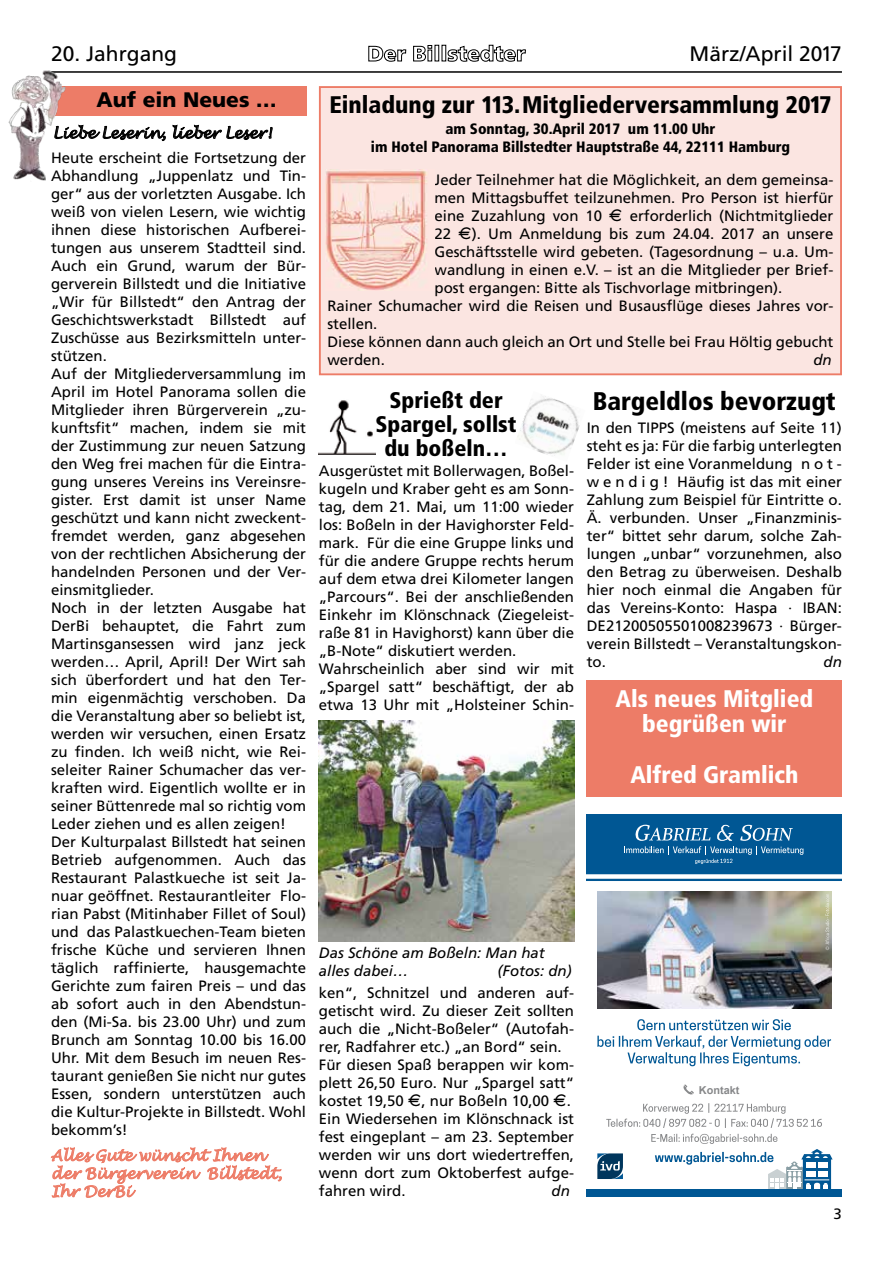
<style>
.page{position:relative;width:893px;height:1263px;background:#fff}
.page>*{position:absolute;margin:0;border:0;box-sizing:border-box;transform-origin:0 0}
.t1{font:900 condensed 25.5px "Frutiger";color:#000}
.t2{font:900 condensed 24px "Frutiger";color:#000}
.t3{font:900 condensed 24px/25.5px "Frutiger";color:#fff;text-align:center}
.t4{font:900 condensed 22.5px/24px "Frutiger";color:#000;text-align:center}
.t5{font:21px "Frutiger";color:#000}
.t6{font:900 21px "Frutiger";color:#000}
.t7{font:15px/18px "Frutiger";color:#000}
.t8{font:900 condensed 15px/18px "Frutiger";color:#000;text-align:center}
.t9{font:italic 15px/18px "Lucida Handwriting";color:#ed7c67}
.t10{font:italic 15px/18px "Frutiger";color:#000}
.t11{font:italic 15px "Lucida Handwriting";color:#000}
.t12{font:700 10.95px "Arial";color:#87888a}
.s1{font-family:"Euro font"}
</style>
<div class="page">
<div style="left:51px;top:86px;width:255px;height:30px;background:#ed7c67"></div>
<hr style="left:51px;top:71px;width:791px;height:2px;background:#000">
<svg style="left:368px;top:46px;width:39px;height:16px"></svg>
<svg style="left:413px;top:45px;width:19px;height:17px"></svg>
<svg style="left:447px;top:44px;width:79px;height:18px"></svg>
<svg style="left:66px;top:125px;width:100px;height:16px"></svg>
<svg style="left:173px;top:125px;width:99px;height:15px"></svg>
<svg style="left:51px;top:1147px;width:231px;height:50px"></svg>
<img style="left:8px;top:70px;width:58px;height:111px">
<div style="left:587px;top:1190px;width:255px;height:7px;background:#005794"></div>
<img style="left:597px;top:892px;width:234px;height:116px">
<svg style="left:597px;top:1019px;width:234px;height:47px"></svg>
<svg style="left:683px;top:1084px;width:11px;height:11px"></svg>
<svg style="left:597px;top:1153px;width:26px;height:26px"></svg>
<svg style="left:651px;top:1134px;width:182px;height:56px"></svg>
<svg style="left:606px;top:1103px;width:216px;height:25px"></svg>
<svg style="left:825px;top:894px;width:4px;height:56px"></svg>
<svg style="left:587px;top:814px;width:255px;height:67px;background:#216ca1"></svg>
<div style="left:319px;top:86px;width:523px;height:289px;background:#fbe5e1;border:2px solid #ed7c67"></div>
<img style="left:325px;top:169px;width:102px;height:121px">
<img style="left:517px;top:396px;width:63px;height:60px">
<img style="left:319px;top:400px;width:56px;height:55px">
<img style="left:319px;top:720px;width:255px;height:221px">
<div style="left:587px;top:680px;width:255px;height:117px;background:#ed7c67"></div>
<h3 class="t5" style="left:51px;top:41px;width:128px">20. Jahrgang</h3>
<h3 class="t5" style="left:689px;top:41px;width:154px">März/April 2017</h3>
<h3 class="t6" style="left:97px;top:87px;width:182px">Auf ein Neues …</h3>
<p class="t11" style="left:53px;top:124px;width:220px">Liebe Leserin, lieber Leser!</p>
<p class="t7" style="left:51px;top:149px;width:257px">Heute erscheint die Fortsetzung der Abhandlung „Juppenlatz und Tin&shy;ger“ aus der vorletzten Ausgabe. Ich weiß von vielen Lesern, wie wichtig ihnen diese historischen Aufberei&shy;tungen aus unserem Stadtteil sind.<br>Auch ein Grund, warum der Bür&shy;gerverein Billstedt und die Initiative „Wir für Billstedt“ den Antrag der Geschichtswerkstadt Billstedt auf Zuschüsse aus Bezirksmitteln unter&shy;stützen.<br>Auf der Mitgliederversammlung im April im Hotel Panorama sollen die Mitglieder ihren Bürgerverein „zu&shy;kunftsfit“ machen, indem sie mit der Zustimmung zur neuen Satzung den Weg frei machen für die Eintra&shy;gung unseres Vereins ins Vereinsre&shy;gister. Erst damit ist unser Name geschützt und kann nicht zweckent&shy;fremdet werden, ganz abgesehen von der rechtlichen Absicherung der handelnden Personen und der Ver&shy;einsmitglieder.<br>Noch in der letzten Ausgabe hat DerBi behauptet, die Fahrt zum Martinsgansessen wird janz jeck werden… April, April! Der Wirt sah sich überfordert und hat den Ter&shy;min eigenmächtig verschoben. Da die Veranstaltung aber so beliebt ist, werden wir versuchen, einen Ersatz zu finden. Ich weiß nicht, wie Rei&shy;seleiter Rainer Schumacher das ver&shy;kraften wird. Eigentlich wollte er in seiner Büttenrede mal so richtig vom Leder ziehen und es allen zeigen!<br>Der Kulturpalast Billstedt hat seinen Betrieb aufgenommen. Auch das Restaurant Palastkueche ist seit Ja&shy;nuar geöffnet. Restaurantleiter Flo&shy;rian Pabst (Mitinhaber Fillet of Soul) und das Palastkuechen-Team bieten frische Küche und servieren Ihnen täglich raffinierte, hausgemachte Gerichte zum fairen Preis – und das ab sofort auch in den Abendstun&shy;den (Mi-Sa. bis 23.00 Uhr) und zum Brunch am Sonntag 10.00 bis 16.00<br>Uhr. Mit dem Besuch im neuen Res&shy;taurant genießen Sie nicht nur gutes Essen, sondern unterstützen auch die Kultur-Projekte in Billstedt. Wohl bekomm’s!</p>
<p class="t9" style="left:51px;top:1147px;width:233px">Alles Gute wünscht Ihnen der Bürgerverein Billstedt,<br>Ihr DerBi</p>
<h2 class="t2" style="left:329px;top:90px;width:504px">Einladung zur 113. Mitgliederversammlung 2017</h2>
<p class="t8" style="left:371px;top:119px;width:421px">am Sonntag, 30.April 2017 um 11.00 Uhr<br>im Hotel Panorama Billstedter Hauptstraße 44, 22111 Hamburg</p>
<p class="t7" style="left:435px;top:170px;width:400px">Jeder Teilnehmer hat die Möglichkeit, an dem gemeinsa-</p>
<p class="t7" style="left:435px;top:188px;width:400px">men Mittagsbuffet teilzunehmen. Pro Person ist hierfür</p>
<p class="t7" style="left:435px;top:206px;width:400px">eine Zuzahlung von 10 <span class="s1">E</span> erforderlich (Nichtmitglieder</p>
<p class="t7" style="left:435px;top:224px;width:400px">22 <span class="s1">E</span>). Um Anmeldung bis zum 24.04. 2017 an unsere</p>
<p class="t7" style="left:435px;top:242px;width:400px">Geschäftsstelle wird gebeten. (Tagesordnung – u.a. Um-</p>
<p class="t7" style="left:435px;top:260px;width:400px">wandlung in einen e.V. – ist an die Mitglieder per Brief-</p>
<p class="t7" style="left:435px;top:278px;width:349px">post ergangen: Bitte als Tischvorlage mitbringen).</p>
<p class="t7" style="left:327px;top:296px;width:507px">Rainer Schumacher wird die Reisen und Busausflüge dieses Jahres vor-</p>
<p class="t7" style="left:327px;top:314px;width:52px">stellen.</p>
<p class="t7" style="left:327px;top:332px;width:508px">Diese können dann auch gleich an Ort und Stelle bei Frau Höltig gebucht</p>
<p class="t7" style="left:327px;top:350px;width:59px">werden.</p>
<p class="t10" style="left:813px;top:350px;width:20px">dn</p>
<h3 class="t4" style="left:376px;top:388px;width:143px">Sprießt der<br>Spargel, sollst du boßeln…</h3>
<p class="t7" style="left:319px;top:462px;width:257px">Ausgerüstet mit Bollerwagen, Boßel&shy;kugeln und Kraber geht es am Sonn&shy;tag, dem 21. Mai, um 11:00 wieder los: Boßeln in der Havighorster Feld&shy;mark. Für die eine Gruppe links und für die andere Gruppe rechts herum auf dem etwa drei Kilometer langen „Parcours“. Bei der anschließenden Einkehr im Klönschnack (Ziegeleist&shy;raße 81 in Havighorst) kann über die „B-Note“ diskutiert werden.<br>Wahrscheinlich aber sind wir mit „Spargel satt“ beschäftigt, der ab etwa 13 Uhr mit „Holsteiner Schin-</p>
<h1 class="t1" style="left:593px;top:386px;width:244px">Bargeldlos bevorzugt</h1>
<p class="t7" style="left:587px;top:418px;width:257px;text-align:justify">In den TIPPS (meistens auf Seite 11) steht es ja: Für die farbig unterlegten Felder ist eine Voranmeldung n o t - w e n d i g ! Häufig ist das mit einer Zahlung zum Beispiel für Eintritte o.<br>Ä. verbunden. Unser „Finanzminis&shy;ter“ bittet sehr darum, solche Zah&shy;lungen „unbar“ vorzunehmen, also den Betrag zu überweisen. Deshalb hier noch einmal die Angaben für das Vereins-Konto: Haspa · IBAN:<br>DE21200505501008239673 · Bürger&shy;verein Billstedt – Veranstaltungskon&shy;to.</p>
<p class="t10" style="left:824px;top:652px;width:20px">dn</p>
<h2 class="t3" style="left:615px;top:686px;width:199px">Als neues Mitglied begrüßen wir</h2>
<h2 class="t3" style="left:630px;top:762px;width:170px">Alfred Gramlich</h2>
<p class="t10" style="left:319px;top:943px;width:227px">Das Schöne am Boßeln: Man hat alles dabei…</p>
<p class="t10" style="left:498px;top:961px;width:76px">(Fotos: dn)</p>
<p class="t7" style="left:319px;top:984px;width:257px">ken“, Schnitzel und anderen auf&shy;getischt wird. Zu dieser Zeit sollten auch die „Nicht-Boßeler“ (Autofah&shy;rer, Radfahrer etc.) „an Bord“ sein.<br>Für diesen Spaß berappen wir kom&shy;plett 26,50 Euro. Nur „Spargel satt“ kostet 19,50 <span class="s1">E</span>, nur Boßeln 10,00 <span class="s1">E</span>.<br>Ein Wiedersehen im Klönschnack ist fest eingeplant – am 23. September werden wir uns dort wiedertreffen, wenn dort zum Oktoberfest aufge&shy;fahren wird.</p>
<p class="t10" style="left:552px;top:1182px;width:20px">dn</p>
<p class="t12" style="left:699px;top:1083px;width:42px">Kontakt</p>
<p class="t7" style="left:834px;top:1205px;width:10px">3</p>
</div>
